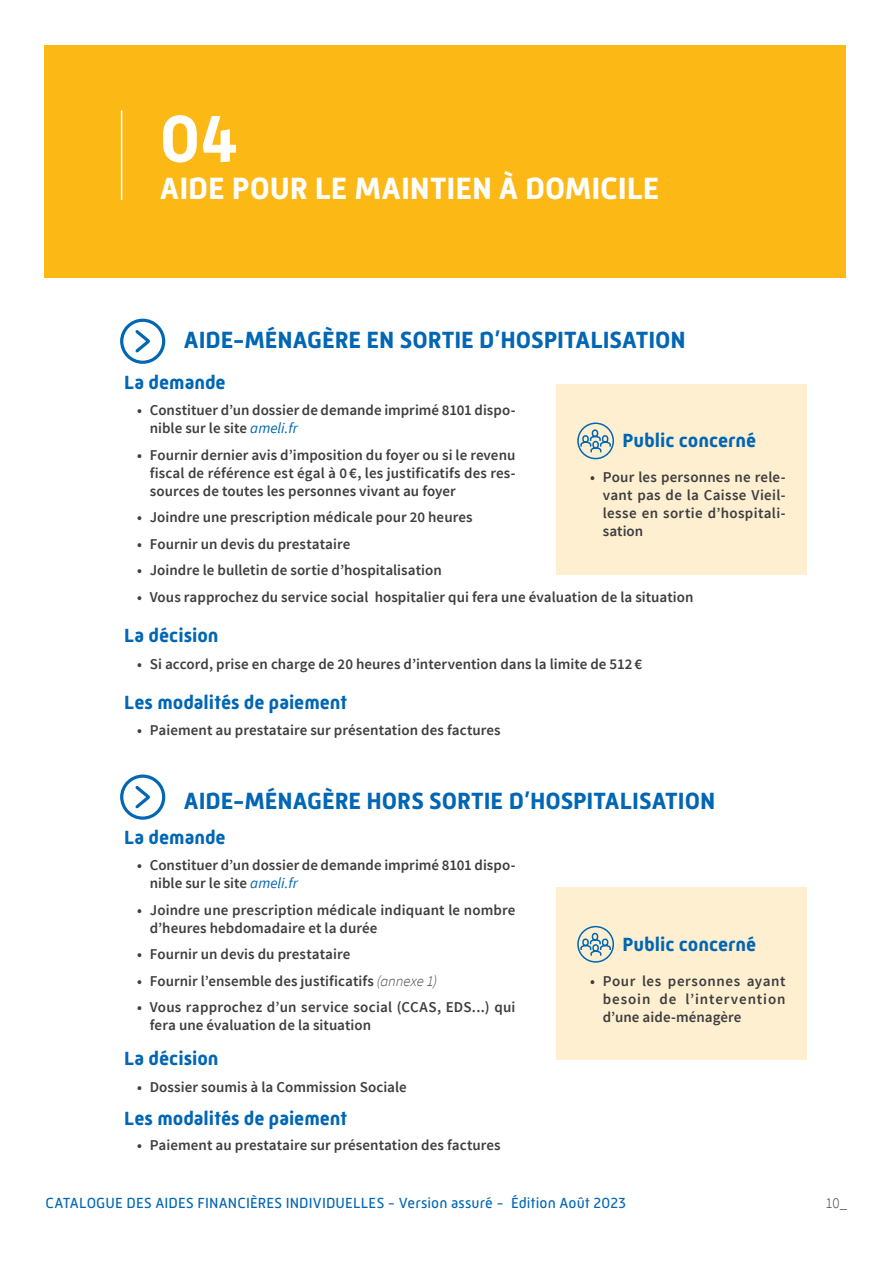
<style>
.page{position:relative;width:893px;height:1263px;background:#fff}
.page>*{position:absolute;margin:0;border:0;box-sizing:border-box;transform-origin:0 0}
.Chiffre{font:700 67.5px "Mic 32 New";color:#fff}
.TitreNiv1{font:700 31.5px "Mic 32 New";letter-spacing:-.005em;color:#fff}
.Intertitre{font:700 24px "Mic 32 New";color:#0166b3}
.Intertitre-2{font:700 19.5px "Mic 32 New";color:#0166b3}
.t1{font:600 15px/18px "Source Sans Pro";letter-spacing:.005em;color:#3e3e3f}
.t2{font:15px "Mic 32 New";letter-spacing:.01em;color:#0166b3}
.t3{font:300 15px "Source Sans Pro";color:#3e3e3f}
.s1{font-weight:400;font-style:italic;color:#0166b3}
.s2{font-weight:300;font-style:italic}
</style>
<div class="page">
<div style="left:44px;top:45px;width:802px;height:233px;background:#fcb814"></div>
<hr style="left:121px;top:110px;width:1px;height:90px;background:#fff">
<svg style="left:120px;top:319px;width:45px;height:45px"></svg>
<svg style="left:120px;top:774px;width:45px;height:46px"></svg>
<div style="left:556px;top:384px;width:251px;height:191px;background:#feefd0"></div>
<svg style="left:580px;top:429px;width:32px;height:25px"></svg>
<div style="left:577px;top:422px;width:37px;height:37px;border:2px solid #0166b3;border-radius:50%"></div>
<div style="left:556px;top:888px;width:251px;height:172px;background:#feefd0"></div>
<svg style="left:580px;top:932px;width:32px;height:25px"></svg>
<div style="left:577px;top:926px;width:37px;height:37px;border:2px solid #0166b3;border-radius:50%"></div>
<p class="Chiffre" style="left:160px;top:100px;width:80px">04</p>
<p class="TitreNiv1" style="left:160px;top:171px;width:501px">AIDE POUR LE MAINTIEN À DOMICILE</p>
<p class="Intertitre" style="left:184px;top:326px;width:504px">AIDE-MÉNAGÈRE EN SORTIE D’HOSPITALISATION</p>
<p class="Intertitre-2" style="left:124px;top:371px;width:103px">La demande</p>
<p class="t1" style="left:150px;top:401px;width:367px;text-indent:-13px">• Constituer d’un dossier de demande imprimé 8101 dispo&shy;nible sur le site <span class="s1">ameli.fr</span></p>
<p class="t1" style="left:150px;top:446px;width:367px;text-align:justify;text-indent:-13px">• Fournir dernier avis d’imposition du foyer ou si le revenu fiscal de référence est égal à 0 €, les justificatifs des res&shy;sources de toutes les personnes vivant au foyer</p>
<p class="t1" style="left:137px;top:508px;width:337px">• Joindre une prescription médicale pour 20 heures</p>
<p class="t1" style="left:137px;top:535px;width:215px">• Fournir un devis du prestataire</p>
<p class="t1" style="left:137px;top:561px;width:306px">• Joindre le bulletin de sortie d’hospitalisation</p>
<p class="t1" style="left:137px;top:588px;width:558px">• Vous rapprochez du service social hospitalier qui fera une évaluation de la situation</p>
<p class="Intertitre-2" style="left:124px;top:624px;width:96px">La décision</p>
<p class="t1" style="left:137px;top:655px;width:507px">• Si accord, prise en charge de 20 heures d’intervention dans la limite de 512€</p>
<p class="Intertitre-2" style="left:124px;top:691px;width:224px">Les modalités de paiement</p>
<p class="t1" style="left:137px;top:722px;width:365px">• Paiement au prestataire sur présentation des factures</p>
<p class="Intertitre-2" style="left:623px;top:430px;width:135px">Public concerné</p>
<p class="t1" style="left:603px;top:469px;width:184px;text-align:justify;text-indent:-13px">• Pour les personnes ne rele&shy;vant pas de la Caisse Vieil&shy;lesse en sortie d’hospitali&shy;sation</p>
<p class="Intertitre" style="left:184px;top:787px;width:533px">AIDE-MÉNAGÈRE HORS SORTIE D’HOSPITALISATION</p>
<p class="Intertitre-2" style="left:124px;top:826px;width:103px">La demande</p>
<p class="t1" style="left:150px;top:857px;width:367px;text-indent:-13px">• Constituer d’un dossier de demande imprimé 8101 dispo&shy;nible sur le site <span class="s1">ameli.fr</span></p>
<p class="t1" style="left:150px;top:901px;width:367px;text-indent:-13px">• Joindre une prescription médicale indiquant le nombre d’heures hebdomadaire et la durée</p>
<p class="t1" style="left:137px;top:946px;width:215px">• Fournir un devis du prestataire</p>
<p class="t1" style="left:137px;top:972px;width:302px">• Fournir l’ensemble des justificatifs <span class="s2">(annexe 1)</span></p>
<p class="t1" style="left:150px;top:999px;width:367px;text-indent:-13px">• Vous rapprochez d’un service social (CCAS, EDS...) qui fera une évaluation de la situation</p>
<p class="Intertitre-2" style="left:124px;top:1047px;width:96px">La décision</p>
<p class="t1" style="left:137px;top:1078px;width:271px">• Dossier soumis à la Commission Sociale</p>
<p class="Intertitre-2" style="left:124px;top:1107px;width:224px">Les modalités de paiement</p>
<p class="t1" style="left:137px;top:1137px;width:365px">• Paiement au prestataire sur présentation des factures</p>
<p class="Intertitre-2" style="left:623px;top:933px;width:135px">Public concerné</p>
<p class="t1" style="left:603px;top:972px;width:184px;text-align:justify;text-indent:-13px">• Pour les personnes ayant besoin de l’intervention d’une aide-ménagère</p>
<p class="t2" style="left:45px;top:1194px;width:582px">CATALOGUE DES AIDES FINANCIÈRES INDIVIDUELLES - Version assuré - Édition Août 2023</p>
<p class="t3" style="left:826px;top:1194px;width:23px">10_</p>
</div>
